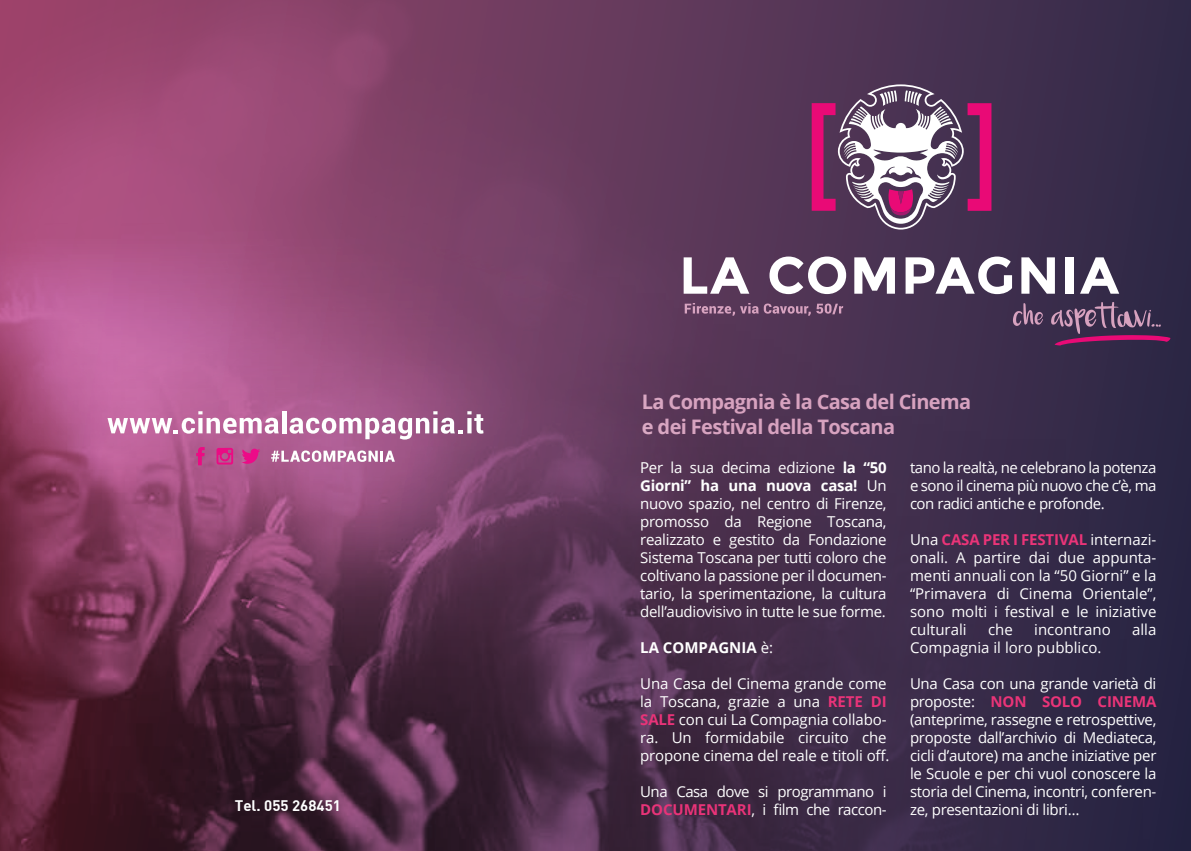
<style>
.page{position:relative;width:1191px;height:851px;background:#fff}
.page>*{position:absolute;margin:0;border:0;box-sizing:border-box;transform-origin:0 0}
.t1{font:700 20px/24px "Open Sans";letter-spacing:-.03em;color:#d7a2bf}
.t2{font:15px/18px "Open Sans";letter-spacing:-.01em;color:#fff;text-align:justify}
.t3{font:15px/18px "Open Sans";letter-spacing:-.03em;color:#fff}
.t4{font:700 15px "Open Sans";color:#fff}
.t5{font:15px "DIN Bold";color:#fff}
.s1{font-weight:700}
.s2{font-weight:400}
.s3{font-weight:700;color:#e83378}
.s4{font-weight:700;color:#ea3478}
</style>
<div class="page">
<img style="left:988px;top:9px;width:203px;height:841px">
<svg style="left:1013px;top:303px;width:30px;height:23px"></svg>
<svg style="left:1051px;top:302px;width:119px;height:43px"></svg>
<svg style="left:988px;top:256px;width:24px;height:38px"></svg>
<svg style="left:1021px;top:257px;width:34px;height:36px"></svg>
<div style="left:1065px;top:257px;width:8px;height:36px;background:#fff"></div>
<svg style="left:1080px;top:257px;width:39px;height:36px"></svg>
<img style="left:0;top:0;width:988px;height:850px">
<p class="t5" style="left:235px;top:795px;width:108px">Tel. 055 268451</p>
<h1 class="t1" style="left:642px;top:389px;width:331px">La Compagnia è la Casa del Cinema e dei Festival della Toscana</h1>
<p class="t2" style="left:640px;top:458px;width:248px">Per la sua decima edizione <span class="s1">la “50<br>Giorni” ha una nuova casa!</span> Un nuovo spazio, nel centro di Firenze, promosso da Regione Toscana, realizzato e gestito da Fondazione Sistema Toscana per tutti coloro che coltivano la passione per il documen&shy;tario, la sperimentazione, la cultura dell’audiovisivo in tutte le sue forme.</p>
<p class="t4" style="left:640px;top:636px;width:134px">LA COMPAGNIA <span class="s2">è:</span></p>
<p class="t2" style="left:640px;top:674px;width:251px;text-align:left">Una Casa del Cinema grande come la Toscana, grazie a una <span class="s3">RETE DI SALE</span> con cui La Compagnia collabo&shy;ra. Un formidabile circuito che propone cinema del reale e titoli off.</p>
<p class="t3" style="left:640px;top:782px;width:248px">Una Casa dove si programmano i<br><span class="s3">DOCUMENTARI</span>, i film che raccon-</p>
<p class="t2" style="left:910px;top:458px;width:248px">tano la realtà, ne celebrano la potenza e sono il cinema più nuovo che c’è, ma con radici antiche e profonde.</p>
<p class="t2" style="left:910px;top:530px;width:248px">Una <span class="s4">CASA PER I FESTIVAL</span> internazi&shy;onali. A partire dai due appunta&shy;menti annuali con la “50 Giorni” e la “Primavera di Cinema Orientale”, sono molti i festival e le iniziative culturali</p>
<p class="t2" style="left:988px;top:620px;width:26px">che</p>
<p class="t2" style="left:1034px;top:620px;width:78px">incontrano</p>
<p class="t2" style="left:1132px;top:620px;width:26px">alla</p>
<p class="t2" style="left:910px;top:638px;width:193px">Compagnia il loro pubblico.</p>
<p class="t2" style="left:910px;top:674px;width:248px">Una Casa con una grande varietà di proposte: <span class="s4">NON SOLO CINEMA </span>(anteprime, rassegne e retrospettive, proposte dall’archivio di Mediateca, cicli d’autore) ma anche iniziative per le Scuole e per chi vuol conoscere la storia del Cinema, incontri, conferen&shy;ze, presentazioni di libri…</p>
</div>
